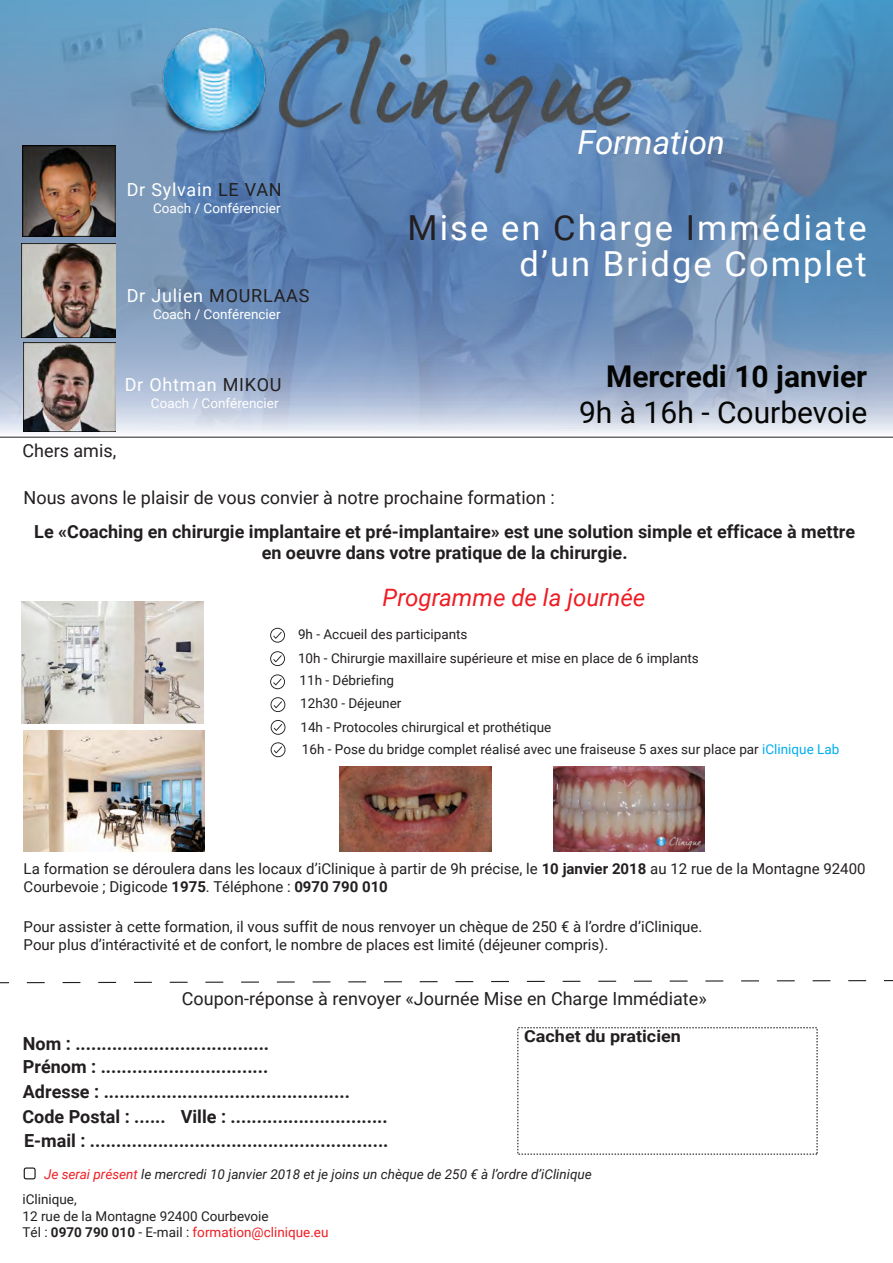
<style>
.page{position:relative;width:893px;height:1263px;background:#fff}
.page>*{position:absolute;margin:0;border:0;box-sizing:border-box;transform-origin:0 0}
.t1{font:34.5px/36px "Roboto";letter-spacing:.06em;color:#fff;text-align:right}
.t2{font:italic 33px "Roboto";color:#fff}
.t3{font:700 30px "Roboto";color:#040503}
.t4{font:30px "Roboto";color:#040503}
.t5{font:italic 24px "Roboto";color:#ee1d23}
.t6{font:700 18px/24.5px "Roboto";color:#231f20}
.t7{font:18px "Roboto";color:#231f20}
.t8{font:18px "Roboto";letter-spacing:.04em;color:#fff}
.t9{font:700 16.65px "Roboto";color:#231f20;scale:1.08 1}
.t10{font:15px/18px "Roboto";color:#231f20}
.t11{font:13.5px/16.2px "Roboto";color:#231f20}
.t12{font:italic 13.5px "Roboto";color:#231f20}
.t13{font:13.5px "Roboto";color:#fff}
.s1{color:#231f20}
.s2{color:#00aeef}
.s3{font-weight:700}
.s4{color:#ee1d23}
</style>
<div class="page">
<svg style="left:0;top:0;width:893px;height:437px;background:#7699be"></svg>
<img style="left:154px;top:15px;width:490px;height:165px">
<svg style="left:26px;top:980px;width:841px;height:4px"></svg>
<img style="left:21px;top:602px;width:182px;height:121px">
<img style="left:24px;top:731px;width:180px;height:120px">
<svg style="left:270px;top:628px;width:15px;height:15px"></svg>
<svg style="left:270px;top:651px;width:15px;height:15px"></svg>
<svg style="left:270px;top:674px;width:15px;height:15px"></svg>
<svg style="left:271px;top:697px;width:14px;height:15px"></svg>
<svg style="left:271px;top:720px;width:14px;height:15px"></svg>
<svg style="left:271px;top:742px;width:14px;height:15px"></svg>
<svg style="left:24px;top:1167px;width:12px;height:12px"></svg>
<img style="left:22px;top:146px;width:93px;height:91px">
<img style="left:22px;top:243px;width:93px;height:94px">
<img style="left:24px;top:343px;width:91px;height:88px">
<img style="left:340px;top:766px;width:151px;height:85px">
<img style="left:553px;top:766px;width:152px;height:85px">
<p class="t8" style="left:127px;top:177px;width:156px">Dr Sylvain <span class="s1">LE VAN</span></p>
<p class="t13" style="left:153px;top:198px;width:129px">Coach / Conférencier</p>
<p class="t8" style="left:127px;top:283px;width:184px">Dr Julien <span class="s1">MOURLAAS</span></p>
<p class="t13" style="left:153px;top:304px;width:129px">Coach / Conférencier</p>
<p class="t8" style="left:125px;top:372px;width:158px">Dr Ohtman <span class="s1">MIKOU</span></p>
<p class="t13" style="left:151px;top:393px;width:129px">Coach / Conférencier</p>
<p class="t7" style="left:22px;top:438px;width:95px">Chers amis,</p>
<h2 class="t2" style="left:578px;top:119px;width:149px">Formation</h2>
<h1 class="t1" style="left:408px;top:208px;width:461px"><span class="s1">M</span>ise en <span class="s1">C</span>harge <span class="s1">I</span>mmédiate d’un Bridge Complet</h1>
<h3 class="t3" style="left:606px;top:356px;width:263px">Mercredi 10 janvier</h3>
<h3 class="t4" style="left:579px;top:392px;width:290px">9h à 16h - Courbevoie</h3>
<p class="t7" style="left:24px;top:484px;width:533px">Nous avons le plaisir de vous convier à notre prochaine formation :</p>
<p class="t6" style="left:34px;top:520px;width:822px;line-height:21.6px;text-align:center">Le «Coaching en chirurgie implantaire et pré-implantaire» est une solution simple et efficace à mettre en oeuvre dans votre pratique de la chirurgie.</p>
<h3 class="t5" style="left:382px;top:580px;width:264px">Programme de la journée</h3>
<p class="t11" style="left:298px;top:621px;width:402px;line-height:24px">9h - Accueil des participants<br>10h - Chirurgie maxillaire supérieure et mise en place de 6 implants</p>
<p class="t11" style="left:299px;top:667px;width:253px;line-height:23.9px">11h - Débriefing<br>12h30 - Déjeuner<br>14h - Protocoles chirurgical et prothétique</p>
<p class="t11" style="left:302px;top:741px;width:539px">16h - Pose du bridge complet réalisé avec une fraiseuse 5 axes sur place par <span class="s2">iClinique Lab</span></p>
<p class="t10" style="left:24px;top:859px;width:843px">La formation se déroulera dans les locaux d’iClinique à partir de 9h précise, le <span class="s3">10 janvier 2018</span> au 12 rue de la Montagne 92400<br>Courbevoie ; Digicode <span class="s3">1975</span>. Téléphone : <span class="s3">0970 790 010</span></p>
<p class="t10" style="left:24px;top:917px;width:680px">Pour assister à cette formation, il vous suffit de nous renvoyer un chèque de 250 € à l’ordre d’iClinique.<br>Pour plus d’intéractivité et de confort, le nombre de places est limité (déjeuner compris).</p>
<p class="t7" style="left:182px;top:985px;width:526px">Coupon-réponse à renvoyer «Journée Mise en Charge Immédiate»</p>
<p class="t6" style="left:23px;top:1030px;width:368px">Nom : .....................................<br>Prénom : ................................<br>Adresse : ...............................................<br>Code Postal : ...... Ville : ..............................<br>E-mail : .........................................................</p>
<p class="t9" style="left:524px;top:1024px;width:147px">Cachet du praticien</p>
<p class="t12" style="left:44px;top:1164px;width:549px"><span class="s4">Je serai présent</span> le mercredi 10 janvier 2018 et je joins un chèque de 250 € à l’ordre d’iClinique</p>
<p class="t11" style="left:22px;top:1191px;width:307px">iClinique,<br>12 rue de la Montagne 92400 Courbevoie<br>Tél : <span class="s3">0970 790 010</span> - E-mail : <span class="s4">formation@clinique.eu</span></p>
</div>
